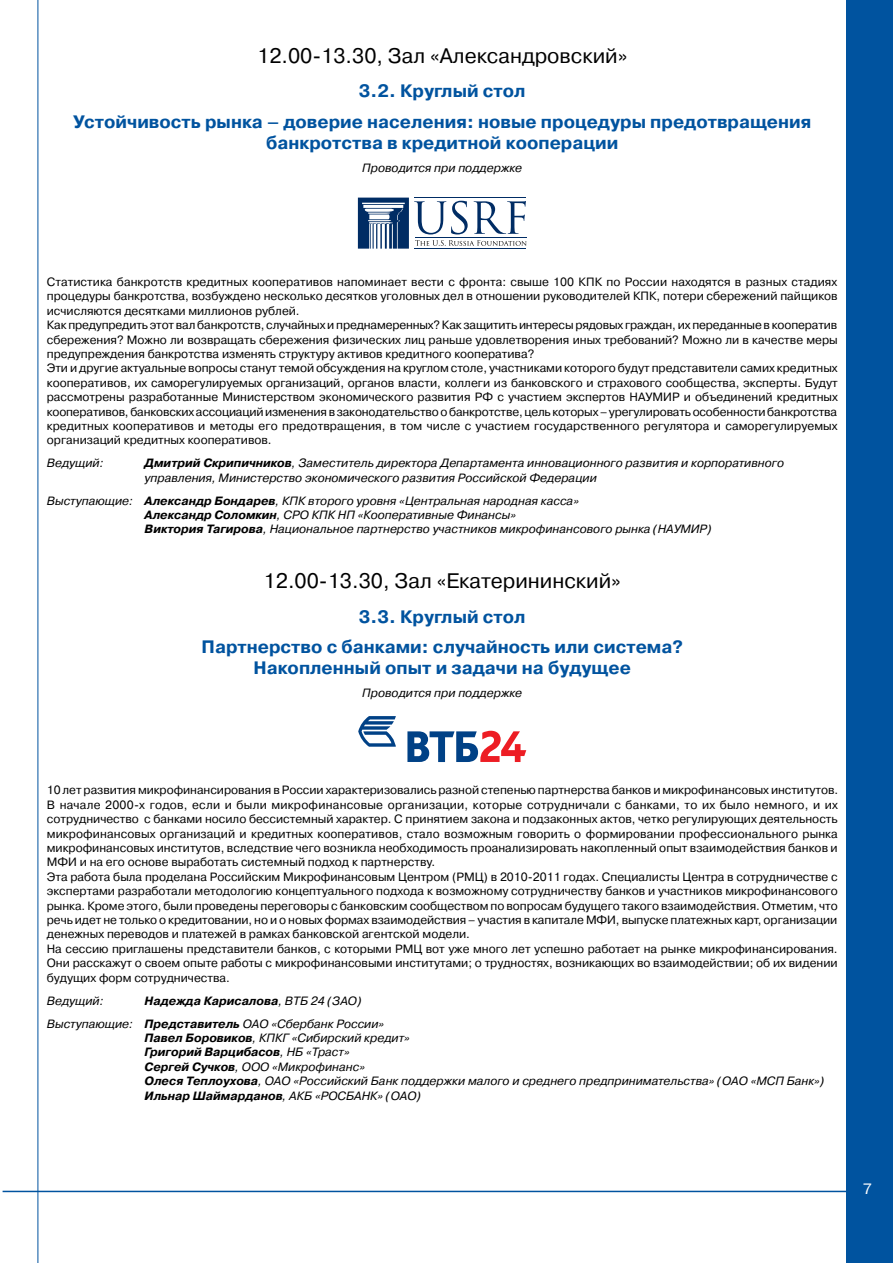
<style>
.page{position:relative;width:893px;height:1263px;background:#fff}
.page>*{position:absolute;margin:0;border:0;box-sizing:border-box;transform-origin:0 0}
.t1{font:21px "Pragmatica C";color:#000}
.t2{font:700 18px/30.2px "Pragmatica C";color:#00539f;text-align:center}
.t3{font:15px "Pragmatica C";color:#fff}
.t4{font:12px/14.4px "Pragmatica C";color:#000}
.t5{font:italic 12px/14.4px "Pragmatica C";color:#000}
.s1{font-weight:700}
</style>
<div class="page">
<div style="left:846px;top:0;width:47px;height:1263px;background:#00539f"></div>
<hr style="left:3px;top:1191px;width:852px;height:1px;background:#00539f">
<hr style="left:38px;top:0;width:1px;height:1263px;background:#00539f">
<hr style="left:414px;top:197px;width:112px;height:1px;background:#002c64">
<svg style="left:358px;top:198px;width:169px;height:51px"></svg>
<svg style="left:407px;top:731px;width:119px;height:31px"></svg>
<svg style="left:358px;top:716px;width:38px;height:31px"></svg>
<h1 class="t1" style="left:257px;top:44px;width:372px">12.00-13.30, Зал «Александровский»</h1>
<h2 class="t2" style="left:73px;top:76px;width:740px">3.2. Круглый стол<br>Устойчивость рынка – доверие населения: новые процедуры предотвращения</h2>
<h2 class="t2" style="left:266px;top:128px;width:354px">банкротства в кредитной кооперации</h2>
<p class="t5" style="left:362px;top:161px;width:161px">Проводится при поддержке</p>
<p class="t4" style="left:47px;top:275px;width:793px">Статистика банкротств кредитных кооперативов напоминает вести с фронта: свыше 100 КПК по России находятся в разных стадиях процедуры банкротства, возбуждено несколько десятков уголовных дел в отношении руководителей КПК, потери сбережений пайщиков исчисляются десятками миллионов рублей.<br>Как предупредить этот вал банкротств, случайных и преднамеренных? Как защитить интересы рядовых граждан, их переданные в кооператив сбережения? Можно ли возвращать сбережения физических лиц раньше удовлетворения иных требований? Можно ли в качестве меры предупреждения банкротства изменять структуру активов кредитного кооператива?<br>Эти и другие актуальные вопросы станут темой обсуждения на круглом столе, участниками которого будут представители самих кредитных кооперативов, их саморегулируемых организаций, органов власти, коллеги из банковского и страхового сообщества, эксперты. Будут рассмотрены разработанные Министерством экономического развития РФ с участием экспертов НАУМИР и объединений кредитных кооперативов, банковских ассоциаций изменения в законодательство о банкротстве, цель которых – урегулировать особенности банкротства кредитных кооперативов и методы его предотвращения, в том числе с участием государственного регулятора и саморегулируемых организаций кредитных кооперативов.</p>
<p class="t5" style="left:47px;top:456px;width:58px">Ведущий:</p>
<p class="t5" style="left:145px;top:456px;width:641px"><span class="s1">Дмитрий Скрипичников</span>, Заместитель директора Департамента инновационного развития и корпоративного управления, Министерство экономического развития Российской Федерации</p>
<p class="t5" style="left:145px;top:493px;width:568px;text-indent:-98px">Выступающие: <span class="s1">Александр Бондарев</span>, КПК второго уровня «Центральная народная касса»<br><span class="s1">Александр Соломкин</span>, СРО КПК НП «Кооперативные Финансы»<br><span class="s1">Виктория Тагирова</span>, Национальное партнерство участников микрофинансового рынка (НАУМИР)</p>
<h1 class="t1" style="left:264px;top:569px;width:359px">12.00-13.30, Зал «Екатерининский»</h1>
<h2 class="t2" style="left:202px;top:602px;width:483px">3.3. Круглый стол<br>Партнерство с банками: случайность или система?</h2>
<h2 class="t2" style="left:254px;top:653px;width:379px">Накопленный опыт и задачи на будущее</h2>
<p class="t5" style="left:362px;top:686px;width:161px">Проводится при поддержке</p>
<p class="t4" style="left:47px;top:783px;width:793px">10 лет развития микрофинансирования в России характеризовались разной степенью партнерства банков и микрофинансовых институтов.<br>В начале 2000-х годов, если и были микрофинансовые организации, которые сотрудничали с банками, то их было немного, и их сотрудничество с банками носило бессистемный характер. С принятием закона и подзаконных актов, четко регулирующих деятельность микрофинансовых организаций и кредитных кооперативов, стало возможным говорить о формировании профессионального рынка микрофинансовых институтов, вследствие чего возникла необходимость проанализировать накопленный опыт взаимодействия банков и МФИ и на его основе выработать системный подход к партнерству.<br>Эта работа была проделана Российским Микрофинансовым Центром (РМЦ) в 2010-2011 годах. Специалисты Центра в сотрудничестве с экспертами разработали методологию концептуального подхода к возможному сотрудничеству банков и участников микрофинансового рынка. Кроме этого, были проведены переговоры с банковским сообществом по вопросам будущего такого взаимодействия. Отметим, что речь идет не только о кредитовании, но и о новых формах взаимодействия – участия в капитале МФИ, выпуске платежных карт, организации денежных переводов и платежей в рамках банковской агентской модели.<br>На сессию приглашены представители банков, с которыми РМЦ вот уже много лет успешно работает на рынке микрофинансирования.<br>Они расскажут о своем опыте работы с микрофинансовыми институтами; о трудностях, возникающих во взаимодействии; об их видении будущих форм сотрудничества.</p>
<p class="t5" style="left:47px;top:993px;width:58px">Ведущий:</p>
<p class="t5" style="left:47px;top:989px;width:339px;line-height:23px;text-indent:98px"><span class="s1">Надежда Карисалова</span>, ВТБ 24 (ЗАО)<br>Выступающие: <span class="s1">Представитель</span> ОАО «Сбербанк России»</p>
<p class="t5" style="left:145px;top:1030px;width:681px"><span class="s1">Павел Боровиков</span>, КПКГ «Сибирский кредит»<br><span class="s1">Григорий Варцибасов</span>, НБ «Траст»<br><span class="s1">Сергей Сучков</span>, ООО «Микрофинанс»<br><span class="s1">Олеся Теплоухова</span>, ОАО «Российский Банк поддержки малого и среднего предпринимательства» (ОАО «МСП Банк»)<br><span class="s1">Ильнар Шаймарданов</span>, АКБ «РОСБАНК» (ОАО)</p>
<p class="t3" style="left:863px;top:1180px;width:10px">7</p>
</div>
